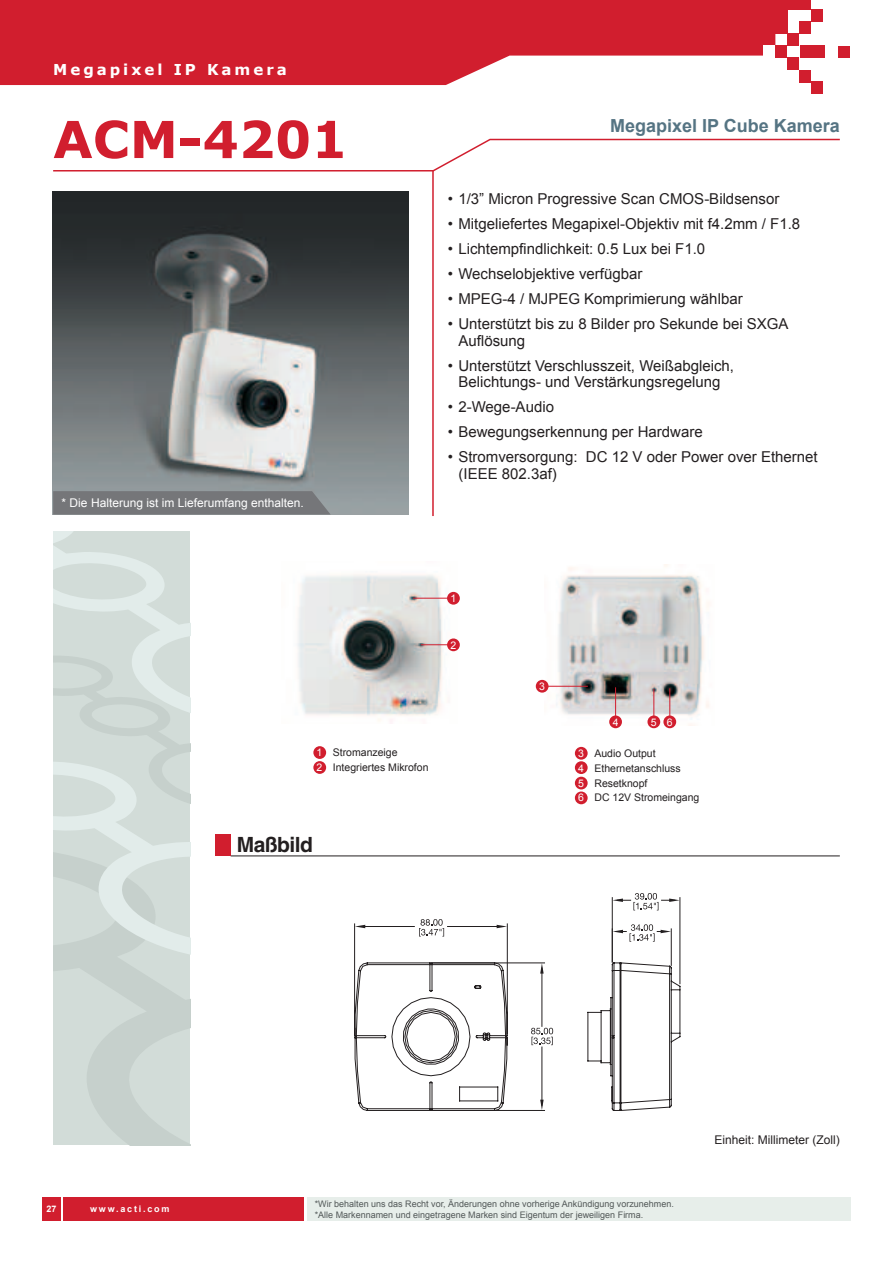
<style>
.page{position:relative;width:893px;height:1263px;background:#fff}
.page>*{position:absolute;margin:0;border:0;box-sizing:border-box;transform-origin:0 0}
.Model_Name_1{font:700 51px "Verdana";color:#d11e2e}
.Paragraph_Header_1{font:700 21px "Helvetica";letter-spacing:-.025em;color:#231f20}
.Headline{font:700 18px "Arial";color:#557483}
.Feature{font:15px/16.5px "Arial";color:#231f20}
.t1{font:700 15px "Verdana";letter-spacing:.2em;color:#fff}
.Photo-1{font:12px "Arial";color:#fff}
.t2{font:12px "Arial";color:#231f20}
.Photo_text_1{font:10.5px "Arial";color:#231f20}
.t3{font:10.5px "Arial";color:#fff}
.t4{font:9px/10.8px "Arial";color:#525858}
.t5{font:700 9px "Arial";letter-spacing:.2em;color:#fff}
.s1{color:#fff}
</style>
<div class="page">
<svg style="left:0;top:0;width:775px;height:85px;background:#d73b49"></svg>
<div style="left:773px;top:4px;width:14px;height:15px;background:#d11e2e"></div>
<div style="left:765px;top:0;width:46px;height:10px;background:#d11e2e"></div>
<div style="left:763px;top:46px;width:12px;height:12px;background:#fff"></div>
<div style="left:775px;top:46px;width:12px;height:12px;background:#d11e2e"></div>
<div style="left:787px;top:34px;width:12px;height:12px;background:#d11e2e"></div>
<div style="left:799px;top:22px;width:12px;height:12px;background:#d11e2e"></div>
<div style="left:787px;top:58px;width:12px;height:12px;background:#d11e2e"></div>
<div style="left:811px;top:10px;width:12px;height:12px;background:#d11e2e"></div>
<div style="left:799px;top:70px;width:12px;height:12px;background:#d11e2e"></div>
<div style="left:811px;top:82px;width:12px;height:12px;background:#d11e2e"></div>
<div style="left:800px;top:46px;width:25px;height:12px;background:#d11e2e"></div>
<div style="left:838px;top:46px;width:12px;height:12px;background:#d11e2e"></div>
<div style="left:773px;top:19px;width:14px;height:15px;background:#d11e2e"></div>
<div style="left:307px;top:1197px;width:543px;height:23px;background:#e7eeea"></div>
<div style="left:64px;top:1197px;width:240px;height:23px;background:#d11e2e"></div>
<div style="left:43px;top:1197px;width:18px;height:23px;background:#d11e2e"></div>
<svg style="left:53px;top:138px;width:787px;height:34px"></svg>
<hr style="left:432px;top:170px;width:2px;height:346px;background:#d11e2e">
<svg style="left:53px;top:961px;width:137px;height:184px;background:#cdd7d3"></svg>
<svg style="left:53px;top:531px;width:137px;height:430px;background:#d3ddda"></svg>
<img style="left:52px;top:191px;width:357px;height:323px">
<svg style="left:354px;top:923px;width:326px;height:188px"></svg>
<svg style="left:355px;top:925px;width:10px;height:3px"></svg>
<svg style="left:497px;top:925px;width:10px;height:3px"></svg>
<hr style="left:434px;top:962px;width:110px;height:1px;background:#231f20">
<hr style="left:434px;top:1110px;width:110px;height:1px;background:#231f20">
<hr style="left:542px;top:968px;width:1px;height:58px;background:#231f20">
<hr style="left:542px;top:1047px;width:1px;height:58px;background:#231f20">
<svg style="left:540px;top:963px;width:4px;height:10px"></svg>
<svg style="left:540px;top:1100px;width:4px;height:10px"></svg>
<hr style="left:671px;top:929px;width:1px;height:36px;background:#231f20">
<hr style="left:612px;top:898px;width:1px;height:64px;background:#231f20">
<hr style="left:680px;top:898px;width:1px;height:86px;background:#231f20">
<svg style="left:419px;top:919px;width:25px;height:17px"></svg>
<svg style="left:612px;top:893px;width:68px;height:17px"></svg>
<svg style="left:613px;top:924px;width:58px;height:18px"></svg>
<svg style="left:531px;top:1028px;width:22px;height:17px"></svg>
<img style="left:297px;top:574px;width:160px;height:150px">
<hr style="left:413px;top:598px;width:37px;height:1px;background:#d11e2e">
<div style="left:447px;top:592px;width:13px;height:13px;background:#d11e2e;border-radius:50%"></div>
<hr style="left:421px;top:644px;width:32px;height:1px;background:#d11e2e">
<div style="left:447px;top:638px;width:13px;height:13px;background:#d11e2e;border-radius:50%"></div>
<div style="left:313px;top:746px;width:13px;height:13px;background:#d11e2e;border-radius:50%"></div>
<div style="left:313px;top:761px;width:13px;height:13px;background:#d11e2e;border-radius:50%"></div>
<img style="left:545px;top:564px;width:164px;height:161px">
<hr style="left:541px;top:686px;width:47px;height:1px;background:#d11e2e">
<div style="left:536px;top:680px;width:13px;height:13px;background:#d11e2e;border-radius:50%"></div>
<hr style="left:615px;top:687px;width:1px;height:34px;background:#d11e2e">
<div style="left:609px;top:715px;width:13px;height:13px;background:#d11e2e;border-radius:50%"></div>
<hr style="left:653px;top:689px;width:1px;height:32px;background:#d11e2e">
<div style="left:647px;top:715px;width:13px;height:13px;background:#d11e2e;border-radius:50%"></div>
<hr style="left:669px;top:688px;width:1px;height:33px;background:#d11e2e">
<div style="left:663px;top:715px;width:13px;height:13px;background:#d11e2e;border-radius:50%"></div>
<div style="left:575px;top:761px;width:13px;height:13px;background:#d11e2e;border-radius:50%"></div>
<div style="left:575px;top:791px;width:13px;height:13px;background:#d11e2e;border-radius:50%"></div>
<div style="left:575px;top:747px;width:13px;height:13px;background:#d11e2e;border-radius:50%"></div>
<div style="left:575px;top:777px;width:13px;height:12px;background:#d11e2e;border-radius:50%"></div>
<div style="left:53px;top:491px;width:278px;height:23px;background:#757679"></div>
<hr style="left:231px;top:855px;width:609px;height:1px;background:#231f20">
<div style="left:216px;top:834px;width:15px;height:22px;background:#d11e2e"></div>
<p class="t1" style="left:53px;top:59px;width:235px">Megapixel IP Kamera</p>
<p class="Model_Name_1" style="left:53px;top:103px;width:296px">ACM-4201</p>
<p class="Headline" style="left:610px;top:114px;width:231px">Megapixel IP Cube Kamera</p>
<p class="Feature" style="left:448px;top:191px;width:333px">• 1/3” Micron Progressive Scan CMOS-Bildsensor</p>
<p class="Feature" style="left:448px;top:216px;width:354px">• Mitgeliefertes Megapixel-Objektiv mit f4.2mm / F1.8</p>
<p class="Feature" style="left:448px;top:241px;width:259px">• Lichtempfindlichkeit: 0.5 Lux bei F1.0</p>
<p class="Feature" style="left:448px;top:266px;width:196px">• Wechselobjektive verfügbar</p>
<p class="Feature" style="left:448px;top:291px;width:296px">• MPEG-4 / MJPEG Komprimierung wählbar</p>
<p class="Feature" style="left:459px;top:316px;width:332px;text-indent:-11px">• Unterstützt bis zu 8 Bilder pro Sekunde bei SXGA<br>Auflösung</p>
<p class="Feature" style="left:448px;top:357px;width:288px;text-align:center">• Unterstützt Verschlusszeit, Weißabgleich,<br>Belichtungs- und Verstärkungsregelung</p>
<p class="Feature" style="left:448px;top:399px;width:108px">• 2-Wege-Audio</p>
<p class="Feature" style="left:448px;top:424px;width:256px">• Bewegungserkennung per Hardware</p>
<p class="Feature" style="left:459px;top:449px;width:361px;text-indent:-11px">• Stromversorgung: DC 12 V oder Power over Ethernet (IEEE 802.3af)</p>
<p class="Photo-1" style="left:62px;top:494px;width:244px">* Die Halterung ist im Lieferumfang enthalten.</p>
<p class="t3" style="left:450px;top:591px;width:7px">1</p>
<p class="t3" style="left:450px;top:638px;width:7px">2</p>
<p class="Photo_text_1" style="left:316px;top:745px;width:83px"><span class="s1">1</span> Stromanzeige</p>
<p class="Photo_text_1" style="left:316px;top:760px;width:114px"><span class="s1">2</span> Integriertes Mikrofon</p>
<p class="Paragraph_Header_1" style="left:237px;top:831px;width:78px">Maßbild</p>
<p class="t3" style="left:539px;top:679px;width:7px">3</p>
<p class="t3" style="left:613px;top:715px;width:7px">4</p>
<p class="t3" style="left:651px;top:715px;width:7px">5</p>
<p class="t3" style="left:667px;top:715px;width:7px">6</p>
<p class="Photo_text_1" style="left:578px;top:746px;width:79px"><span class="s1">3</span> Audio Output</p>
<p class="Photo_text_1" style="left:578px;top:761px;width:104px"><span class="s1">4</span> Ethernetanschluss</p>
<p class="Photo_text_1" style="left:578px;top:776px;width:71px"><span class="s1">5</span> Resetknopf</p>
<p class="Photo_text_1" style="left:578px;top:791px;width:123px"><span class="s1">6</span> DC 12V Stromeingang</p>
<p class="t5" style="left:47px;top:1203px;width:12px">27</p>
<p class="t5" style="left:90px;top:1203px;width:81px">www.acti.com</p>
<p class="t4" style="left:315px;top:1198px;width:361px">*Wir behalten uns das Recht vor, Änderungen ohne vorherige Ankündigung vorzunehmen. *Alle Markennamen und eingetragene Marken sind Eigentum der jeweiligen Firma.</p>
<p class="t2" style="left:714px;top:1132px;width:127px">Einheit: Millimeter (Zoll)</p>
</div>
